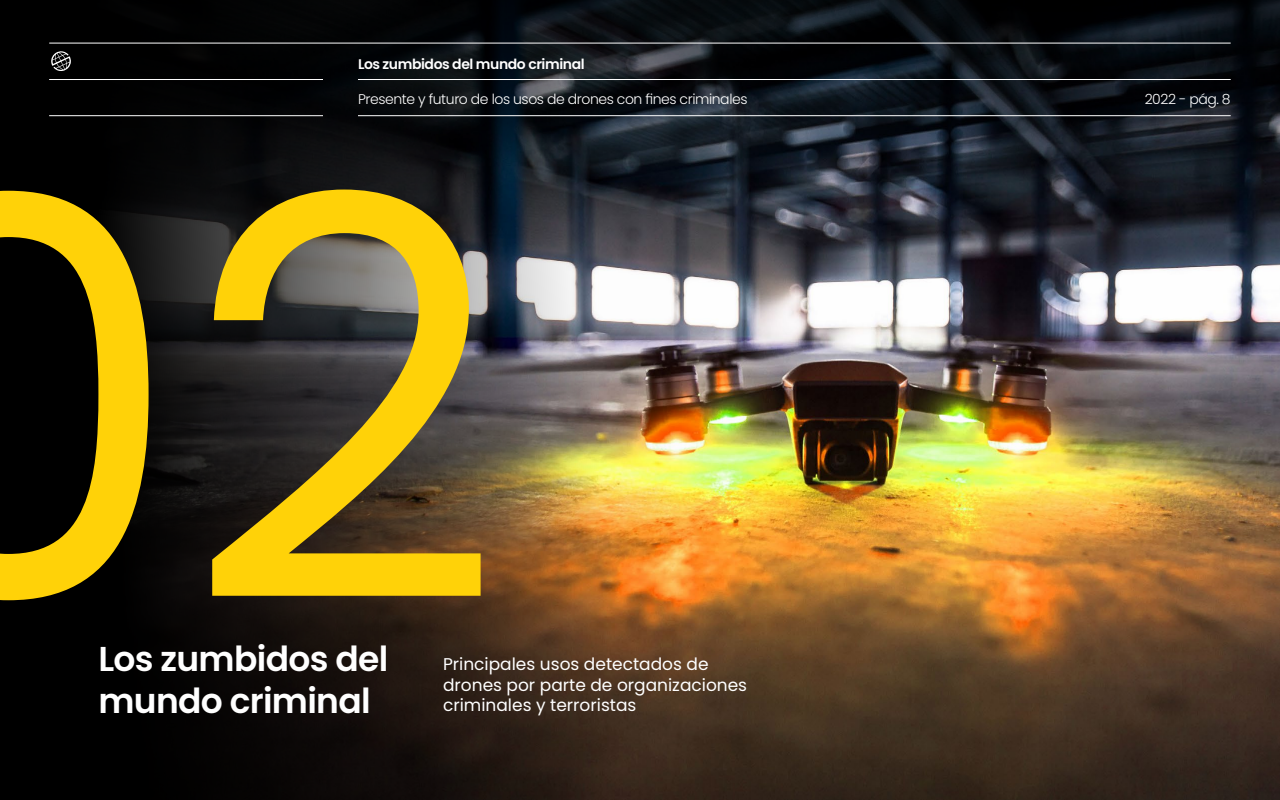
<style>
.page{position:relative;width:1280px;height:800px;background:#fff}
.page>*{position:absolute;margin:0;border:0;box-sizing:border-box;transform-origin:0 0}
.t1{font:558px "Poppins";color:#ffd208}
.t2{font:600 34.5px/41.4px "Poppins";letter-spacing:-.02em;color:#fff}
.t3{font:17px/20.4px "Poppins";color:#fff}
.t4{font:300 14px "Poppins";letter-spacing:-.03em;color:#fff}
.t5{font:600 14px "Poppins";letter-spacing:-.03em;color:#fff}
</style>
<div class="page">
<img style="left:682px;top:462px;width:598px;height:338px">
<svg style="left:0;top:462px;width:682px;height:338px;background:#342414"></svg>
<img style="left:0;top:0;width:1280px;height:462px">
<svg style="left:51px;top:51px;width:20px;height:20px"></svg>
<hr style="left:49px;top:43px;width:1182px;height:1px;background:#fff">
<hr style="left:49px;top:79px;width:274px;height:1px;background:#fff">
<hr style="left:49px;top:115px;width:274px;height:1px;background:#fff">
<hr style="left:358px;top:79px;width:873px;height:1px;background:#fff">
<hr style="left:358px;top:115px;width:873px;height:1px;background:#fff">
<p class="t5" style="left:358px;top:56px;width:228px">Los zumbidos del mundo criminal</p>
<p class="t4" style="left:358px;top:91px;width:391px">Presente y futuro de los usos de drones con fines criminales</p>
<p class="t4" style="left:1145px;top:91px;width:88px">2022 - pág. 8</p>
<h1 class="t1" style="left:-167px;top:81px;width:673px">02</h1>
<h2 class="t2" style="left:98px;top:639px;width:291px">Los zumbidos del mundo criminal</h2>
<p class="t3" style="left:443px;top:654px;width:306px">Principales usos detectados de drones por parte de organizaciones criminales y terroristas</p>
</div>
